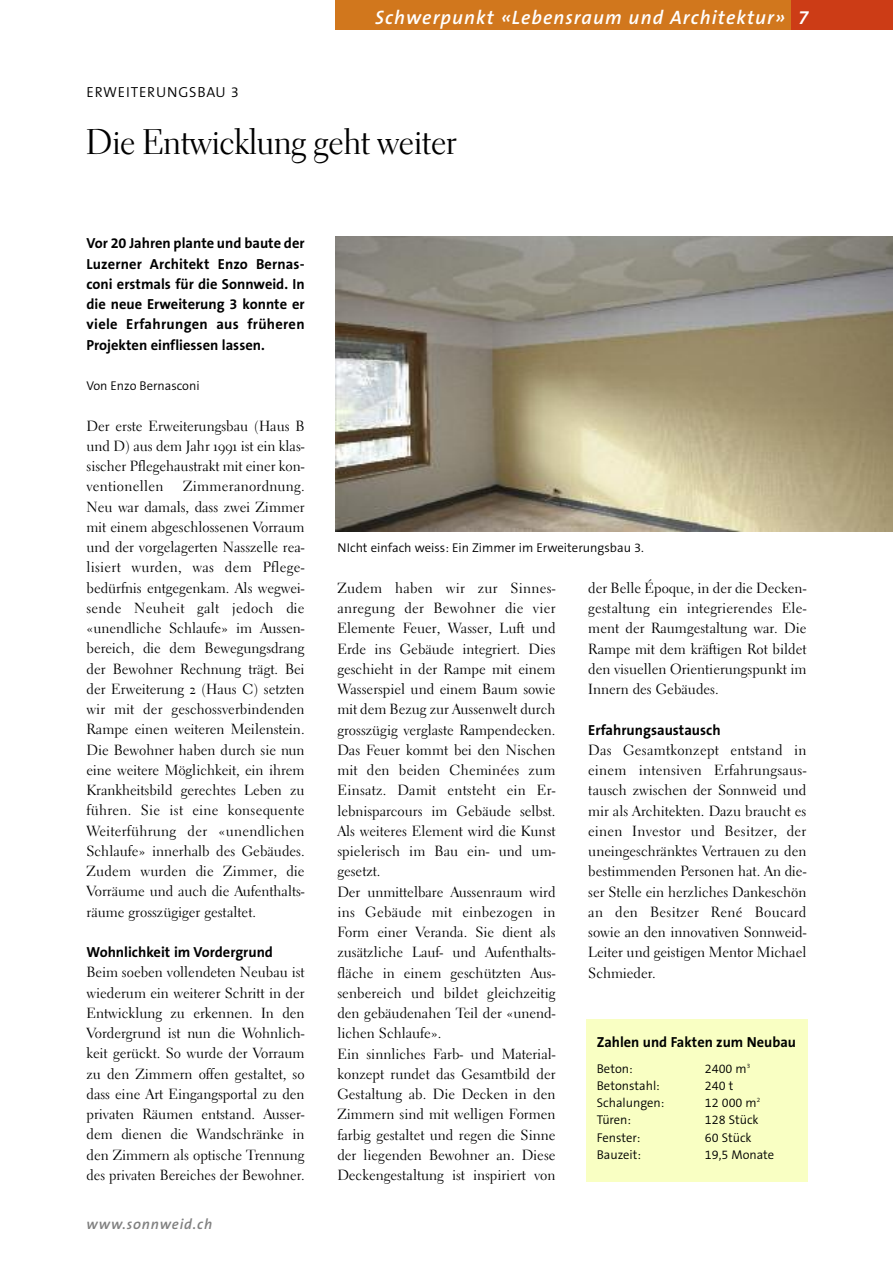
<style>
.page{position:relative;width:893px;height:1263px;background:#fff}
.page>*{position:absolute;margin:0;border:0;box-sizing:border-box;transform-origin:0 0}
.t1{font:36px "Electra LT Display";letter-spacing:.015em;color:#000}
.t2{font:italic 600 19.5px "The Sans B6";letter-spacing:.055em;color:#fff}
.t3{font:14.7px/20.2px "Electra LH Regular Os F";color:#000;text-align:justify}
.t4{font:700 14.7px/20.2px "The Sans B7";color:#000;text-align:justify}
.t5{font:300 14.7px "The Sans B4";letter-spacing:.055em;color:#000}
.t6{font:italic 600 14.7px "The Sans B6";letter-spacing:.055em;color:#808080}
.t7{font:300 12.75px "The Sans B4";color:#000}
</style>
<div class="page">
<div style="left:336px;top:0;width:472px;height:30px;background:#d1771d"></div>
<div style="left:791px;top:0;width:102px;height:30px;background:#cc3c16"></div>
<img style="left:336px;top:236px;width:557px;height:295px">
<div style="left:587px;top:1019px;width:221px;height:162px;background:#f9ffc3"></div>
<p class="t5" style="left:87px;top:85px;width:154px">ERWEITERUNGSBAU 3</p>
<h2 class="t2" style="left:375px;top:8px;width:435px">Schwerpunkt «Lebensraum und Architektur» 7</h2>
<h1 class="t1" style="left:87px;top:128px;width:371px">Die Entwicklung geht weiter</h1>
<p class="t4" style="left:87px;top:234px;width:220px">Vor 20 Jahren plante und baute der Luzerner Architekt Enzo Bernas&shy;coni erstmals für die Sonnweid. In die neue Erweiterung 3 konnte er viele Erfahrungen aus früheren Projekten einfliessen lassen.</p>
<p class="t7" style="left:87px;top:379px;width:115px">Von Enzo Bernasconi</p>
<p class="t3" style="left:87px;top:417px;width:220px">Der erste Erweiterungsbau (Haus B und D) aus dem Jahr 1991 ist ein klas&shy;sischer Pflegehaustrakt mit einer kon&shy;ventionellen</p>
<p class="t3" style="left:87px;top:478px;width:220px;text-indent:97px">Zimmeranordnung.<br>Neu war damals, dass zwei Zimmer mit einem abgeschlossenen Vorraum und der vorgelagerten Nasszelle rea&shy;lisiert wurden, was dem Pflege&shy;bedürfnis entgegenkam. Als wegwei&shy;sende Neuheit galt jedoch die «unendliche Schlaufe» im Aussen&shy;bereich, die dem Bewegungsdrang der Bewohner Rechnung trägt. Bei der Erweiterung 2 (Haus C) setzten wir mit der geschossverbindenden Rampe einen weiteren Meilenstein.<br>Die Bewohner haben durch sie nun eine weitere Möglichkeit, ein ihrem Krankheitsbild gerechtes Leben zu führen. Sie ist eine konsequente Weiterführung der «unendlichen Schlaufe» innerhalb des Gebäudes.<br>Zudem wurden die Zimmer, die Vorräume und auch die Aufenthalts&shy;räume grosszügiger gestaltet.</p>
<p class="t4" style="left:87px;top:942px;width:188px">Wohnlichkeit im Vordergrund</p>
<p class="t3" style="left:87px;top:964px;width:220px">Beim soeben vollendeten Neubau ist wiederum ein weiterer Schritt in der Entwicklung zu erkennen. In den Vordergrund ist nun die Wohnlich&shy;keit gerückt. So wurde der Vorraum zu den Zimmern offen gestaltet, so dass eine Art Eingangsportal zu den privaten Räumen entstand. Ausser&shy;dem dienen die Wandschränke in den Zimmern als optische Trennung des privaten Bereiches der Bewohner.</p>
<p class="t6" style="left:87px;top:1217px;width:127px">www.sonnweid.ch</p>
<p class="t7" style="left:337px;top:541px;width:308px">NIcht einfach weiss: Ein Zimmer im Erweiterungsbau 3.</p>
<p class="t3" style="left:337px;top:579px;width:220px;text-align:left">Zudem haben wir zur Sinnes&shy;anregung der Bewohner die vier<br>Elemente Feuer, Wasser, Luft und<br>Erde ins Gebäude integriert. Dies geschieht in der Rampe mit einem<br>Wasserspiel und einem Baum sowie mit dem Bezug zur Aussenwelt durch grosszügig verglaste Rampendecken.<br>Das Feuer kommt bei den Nischen mit den beiden Cheminées zum<br>Einsatz. Damit entsteht ein Er&shy;lebnisparcours im Gebäude selbst.<br>Als weiteres Element wird die Kunst spielerisch im Bau ein- und um&shy;gesetzt.<br>Der unmittelbare Aussenraum wird ins Gebäude mit einbezogen in<br>Form einer Veranda. Sie dient als zusätzliche Lauf- und Aufenthalts&shy;fläche in einem geschützten Aus&shy;senbereich und bildet gleichzeitig den gebäudenahen Teil der «unend&shy;lichen Schlaufe».<br>Ein sinnliches Farb- und Material&shy;konzept rundet das Gesamtbild der<br>Gestaltung ab. Die Decken in den<br>Zimmern sind mit welligen Formen farbig gestaltet und regen die Sinne der liegenden Bewohner an. Diese<br>Deckengestaltung ist inspiriert von</p>
<p class="t3" style="left:588px;top:579px;width:220px">der Belle Époque, in der die Decken&shy;gestaltung ein integrierendes Ele&shy;ment der Raumgestaltung war. Die Rampe mit dem kräftigen Rot bildet den visuellen Orientierungspunkt im Innern des Gebäudes.</p>
<p class="t4" style="left:588px;top:720px;width:134px">Erfahrungsaustausch</p>
<p class="t3" style="left:588px;top:741px;width:220px">Das Gesamtkonzept entstand in einem intensiven Erfahrungsaus&shy;tausch zwischen der Sonnweid und mir als Architekten. Dazu braucht es einen Investor und Besitzer, der uneingeschränktes Vertrauen zu den bestimmenden Personen hat. An die&shy;ser Stelle ein herzliches Dankeschön an den Besitzer René Boucard sowie an den innovativen Sonnweid-Leiter und geistigen Mentor Michael Schmieder.</p>
<p class="t4" style="left:597px;top:1032px;width:201px">Zahlen und Fakten zum Neubau</p>
<p class="t7" style="left:597px;top:1062px;width:37px">Beton:</p>
<p class="t7" style="left:705px;top:1062px;width:47px">2400 m<sup>3</sup></p>
<p class="t7" style="left:597px;top:1079px;width:65px">Betonstahl:</p>
<p class="t7" style="left:705px;top:1079px;width:30px">240 t</p>
<p class="t7" style="left:597px;top:1096px;width:69px">Schalungen:</p>
<p class="t7" style="left:705px;top:1096px;width:57px">12 000 m<sup>2</sup></p>
<p class="t7" style="left:597px;top:1113px;width:36px">Türen:</p>
<p class="t7" style="left:705px;top:1113px;width:55px">128 Stück</p>
<p class="t7" style="left:597px;top:1131px;width:45px">Fenster:</p>
<p class="t7" style="left:705px;top:1131px;width:48px">60 Stück</p>
<p class="t7" style="left:597px;top:1148px;width:46px">Bauzeit:</p>
<p class="t7" style="left:705px;top:1148px;width:71px">19,5 Monate</p>
</div>
